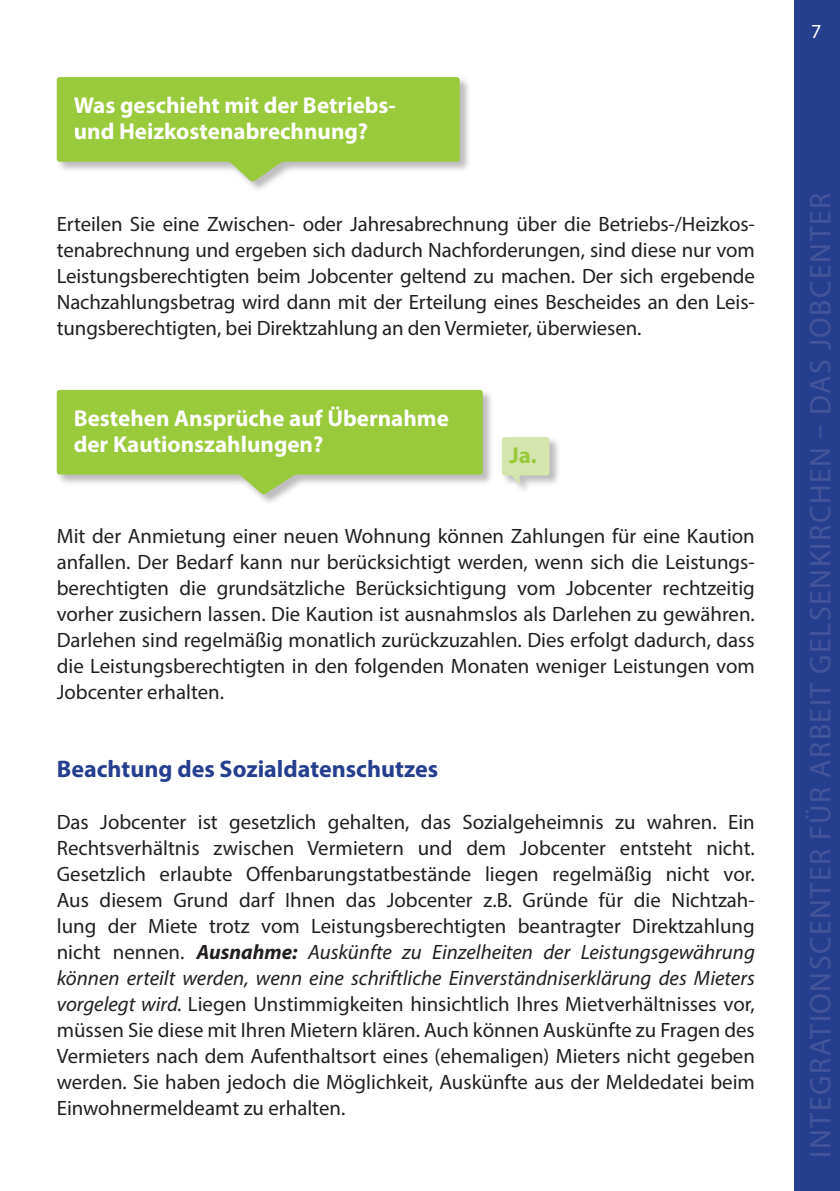
<style>
.page{position:relative;width:840px;height:1191px;background:#fff}
.page>*{position:absolute;margin:0;border:0;box-sizing:border-box;transform-origin:0 0}
.t1{font:30px "Myriad Pro";letter-spacing:.05em;color:#43549a}
.t2{font:700 24px "Myriad Pro";color:#253f8e}
.t3{font:700 23px/26px "Myriad Pro";color:#fff}
.t4{font:700 23px "Myriad Pro";color:#99ca3b}
.t5{font:20.8px/26px "Myriad Pro";color:#231f20;text-align:justify}
.t6{font:20px "Myriad Pro";color:#fff}
.s1{font-weight:700;font-style:italic}
.s2{font-style:italic}
</style>
<div class="page">
<div style="left:794px;top:0;width:45px;height:1191px;background:#253f8e"></div>
<div style="left:56px;top:76px;width:415px;height:117px;background:#231f20;opacity:.3"></div>
<svg style="left:57px;top:77px;width:402px;height:105px;background:#a7cf5a"></svg>
<div style="left:56px;top:389px;width:438px;height:117px;background:#231f20;opacity:.3"></div>
<svg style="left:57px;top:390px;width:425px;height:104px;background:#a7cf59"></svg>
<div style="left:501px;top:436px;width:59px;height:59px;background:#231f20;opacity:.3"></div>
<svg style="left:501px;top:437px;width:48px;height:47px;background:#d5e4b6"></svg>
<p class="t3" style="left:74px;top:91px;width:323px">Was geschieht mit der Betriebs&shy;und Heizkostenabrechnung?</p>
<p class="t5" style="left:57px;top:211px;width:699px">Erteilen Sie eine Zwischen- oder Jahresabrechnung über die Betriebs-/Heizkos&shy;tenabrechnung und ergeben sich dadurch Nachforderungen, sind diese nur vom Leistungsberechtigten beim Jobcenter geltend zu machen. Der sich ergebende Nachzahlungsbetrag wird dann mit der Erteilung eines Bescheides an den Leis&shy;tungsberechtigten, bei Direktzahlung an den Vermieter, überwiesen.</p>
<p class="t3" style="left:74px;top:404px;width:376px">Bestehen Ansprüche auf Übernahme der Kautionszahlungen?</p>
<p class="t4" style="left:509px;top:440px;width:29px">Ja.</p>
<p class="t5" style="left:57px;top:523px;width:699px">Mit der Anmietung einer neuen Wohnung können Zahlungen für eine Kaution anfallen. Der Bedarf kann nur berücksichtigt werden, wenn sich die Leistungs&shy;berechtigten die grundsätzliche Berücksichtigung vom Jobcenter rechtzeitig vorher zusichern lassen. Die Kaution ist ausnahmslos als Darlehen zu gewähren.<br>Darlehen sind regelmäßig monatlich zurückzuzahlen. Dies erfolgt dadurch, dass die Leistungsberechtigten in den folgenden Monaten weniger Leistungen vom Jobcenter erhalten.</p>
<p class="t2" style="left:57px;top:753px;width:383px">Beachtung des Sozialdatenschutzes</p>
<p class="t5" style="left:57px;top:809px;width:699px">Das Jobcenter ist gesetzlich gehalten, das Sozialgeheimnis zu wahren. Ein Rechtsverhältnis zwischen Vermietern und dem Jobcenter entsteht nicht.<br>Gesetzlich erlaubte Offenbarungstatbestände liegen regelmäßig nicht vor.<br>Aus diesem Grund darf Ihnen das Jobcenter z.B. Gründe für die Nichtzah&shy;lung der Miete trotz vom Leistungsberechtigten beantragter Direktzahlung nicht nennen. <span class="s1">Ausnahme:</span> <span class="s2">Auskünfte zu Einzelheiten der Leistungsgewährung können erteilt werden, wenn eine schriftliche Einverständniserklärung des Mieters vorgelegt wird.</span> Liegen Unstimmigkeiten hinsichtlich Ihres Mietverhältnisses vor, müssen Sie diese mit Ihren Mietern klären. Auch können Auskünfte zu Fragen des Vermieters nach dem Aufenthaltsort eines (ehemaligen) Mieters nicht gegeben werden. Sie haben jedoch die Möglichkeit, Auskünfte aus der Meldedatei beim Einwohnermeldeamt zu erhalten.</p>
<p class="t6" style="left:810px;top:19px;width:12px">7</p>
<h1 class="t1" style="left:801px;top:1157px;width:966px;rotate:-90deg">INTEGRATIONSCENTER FÜR ARBEIT GELSENKIRCHEN – DAS JOBCENTER</h1>
</div>
